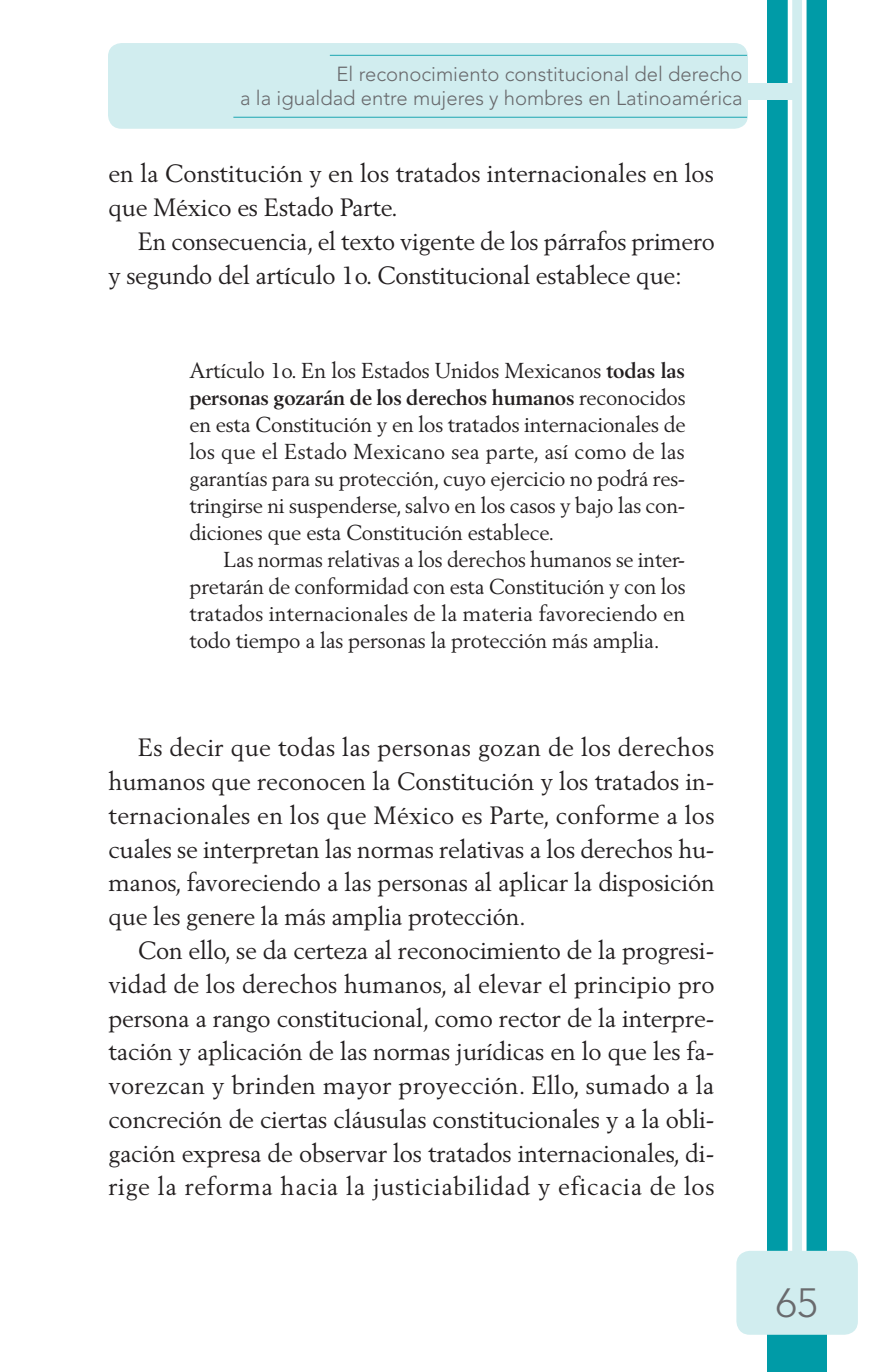
<style>
.page{position:relative;width:893px;height:1372px;background:#fff}
.page>*{position:absolute;margin:0;border:0;box-sizing:border-box;transform-origin:0 0}
.t1{font:300 40.5px "Avenir LT Std";color:#696a6d}
.t2{font:24.75px/33.8px "Berling LT Std";letter-spacing:-.01em;color:#231f20}
.t3{font:21.38px/27px "Berling LT Std";letter-spacing:-.01em;color:#231f20;text-align:justify}
.t4{font:300 20.25px/24.8px "Avenir LT Std";color:#696a6d;text-align:right}
.s1{font-weight:700}
</style>
<div class="page">
<div style="left:767px;top:0;width:60px;height:1371px;background:#009ba7"></div>
<svg style="left:788px;top:0;width:18px;height:1250px;background:#e5f5f6"></svg>
<div style="left:702px;top:83px;width:92px;height:17px;background:#d1edef"></div>
<div style="left:108px;top:43px;width:640px;height:86px;background:#d1edef;border-radius:14px"></div>
<div style="left:736px;top:1250px;width:122px;height:84px;background:#d1edef;border-radius:14px"></div>
<hr style="left:330px;top:55px;width:417px;height:1px;background:#30aeb8">
<hr style="left:233px;top:117px;width:514px;height:1px;background:#30aeb8">
<p class="t4" style="left:240px;top:61px;width:504px">El reconocimiento constitucional del derecho<br>a la igualdad entre mujeres y hombres en Latinoamérica</p>
<p class="t2" style="left:108px;top:156px;width:607px">en la Constitución y en los tratados internacionales en los que México es Estado Parte.</p>
<p class="t2" style="left:108px;top:224px;width:608px;text-indent:29px">En consecuencia, el texto vigente de los párrafos primero y segundo del artículo 1o. Constitucional establece que:</p>
<p class="t3" style="left:189px;top:357px;width:498px">Artículo 1o. En los Estados Unidos Mexicanos <span class="s1">todas las personas gozarán de los derechos humanos</span> reconocidos en esta Constitución y en los tratados internacionales de los que el Estado Mexicano sea parte, así como de las garantías para su protección, cuyo ejercicio no podrá res&shy;tringirse ni suspenderse, salvo en los casos y bajo las con&shy;diciones que esta Constitución establece.</p>
<p class="t3" style="left:189px;top:546px;width:498px;text-indent:34px">Las normas relativas a los derechos humanos se inter&shy;pretarán de conformidad con esta Constitución y con los tratados internacionales de la materia favoreciendo en todo tiempo a las personas la protección más amplia.</p>
<p class="t2" style="left:108px;top:730px;width:608px;text-align:justify;text-indent:29px">Es decir que todas las personas gozan de los derechos humanos que reconocen la Constitución y los tratados in&shy;ternacionales en los que México es Parte, conforme a los cuales se interpretan las normas relativas a los derechos hu&shy;manos, favoreciendo a las personas al aplicar la disposición que les genere la más amplia protección.</p>
<p class="t2" style="left:108px;top:933px;width:608px;text-align:justify;text-indent:29px">Con ello, se da certeza al reconocimiento de la progresi&shy;vidad de los derechos humanos, al elevar el principio pro persona a rango constitucional, como rector de la interpre&shy;tación y aplicación de las normas jurídicas en lo que les fa&shy;vorezcan y brinden mayor proyección. Ello, sumado a la concreción de ciertas cláusulas constitucionales y a la obli&shy;gación expresa de observar los tratados internacionales, di&shy;rige la reforma hacia la justiciabilidad y eficacia de los</p>
<h1 class="t1" style="left:776px;top:1279px;width:44px">65</h1>
</div>
